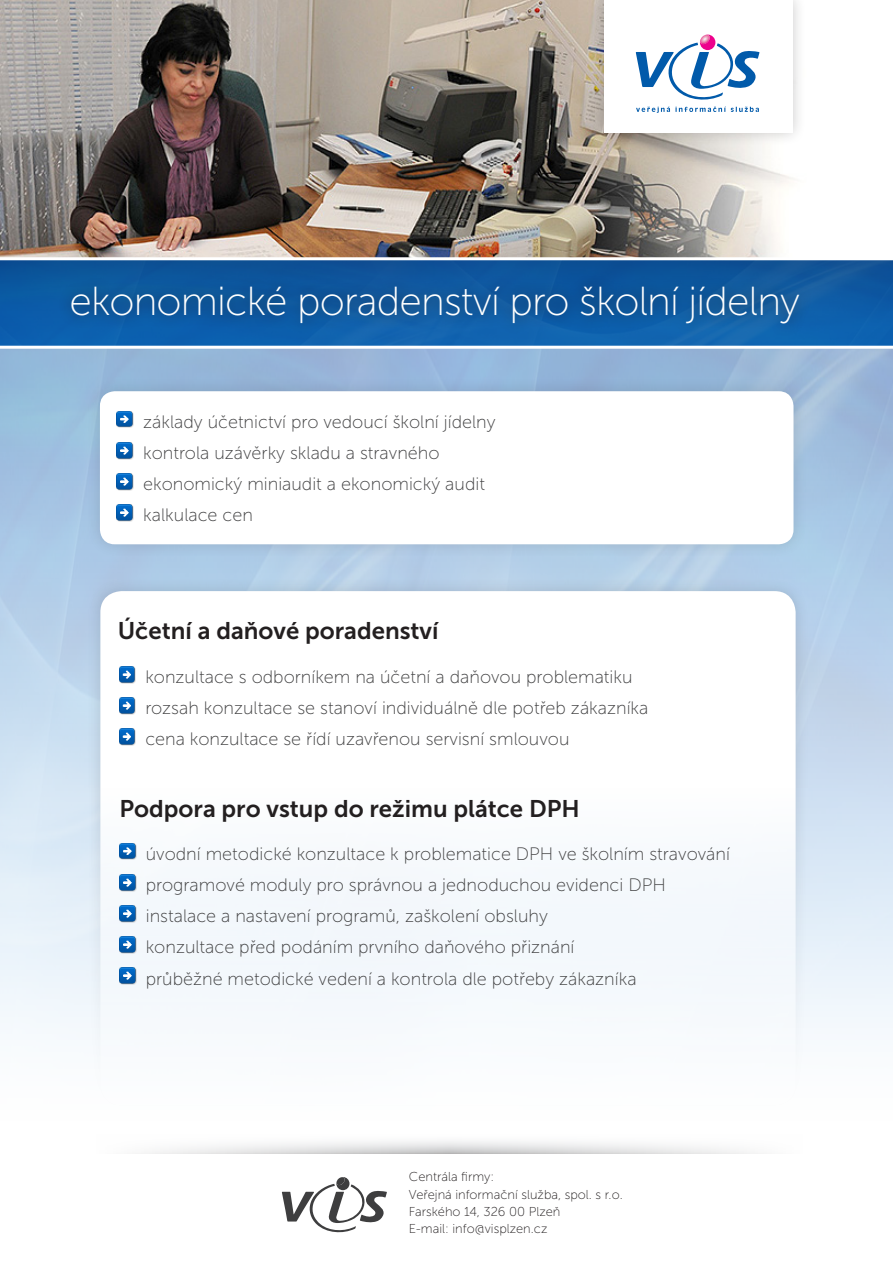
<style>
.page{position:relative;width:893px;height:1263px;background:#fff}
.page>*{position:absolute;margin:0;border:0;box-sizing:border-box;transform-origin:0 0}
.t1{font:40.5px "Museo Sans 100";letter-spacing:-.02em;color:#fff}
.t2{font:24px "Museo Sans 700";color:#231f20}
.t3{font:18px/31.2px "Museo Sans 100";color:#3e3e3f}
.t4{font:12.9px/17.4px "Museo Sans 100";color:#231f20}
</style>
<div class="page">
<div style="left:86px;top:577px;width:724px;height:543px;background:#231f20;opacity:.15"></div>
<div style="left:100px;top:591px;width:696px;height:515px;background:#fff;border-radius:21px"></div>
<svg style="left:149px;top:1137px;width:601px;height:16px"></svg>
<svg style="left:282px;top:1177px;width:105px;height:56px"></svg>
<img style="left:119px;top:666px;width:17px;height:17px">
<img style="left:119px;top:698px;width:17px;height:16px">
<img style="left:119px;top:729px;width:17px;height:16px">
<div style="left:86px;top:377px;width:722px;height:181px;background:#231f20;opacity:.15"></div>
<div style="left:100px;top:391px;width:693px;height:153px;background:#fff;border-radius:15px"></div>
<img style="left:117px;top:411px;width:17px;height:17px">
<img style="left:117px;top:442px;width:17px;height:17px">
<img style="left:117px;top:474px;width:17px;height:16px">
<img style="left:117px;top:505px;width:17px;height:16px">
<img style="left:119px;top:843px;width:17px;height:17px">
<img style="left:119px;top:874px;width:17px;height:17px">
<img style="left:119px;top:905px;width:17px;height:17px">
<img style="left:119px;top:937px;width:17px;height:16px">
<img style="left:119px;top:968px;width:17px;height:16px">
<img style="left:0;top:0;width:793px;height:257px">
<div style="left:589px;top:0;width:218px;height:147px;background:#231f20;opacity:.25"></div>
<div style="left:604px;top:0;width:189px;height:132px;background:#fff"></div>
<svg style="left:636px;top:34px;width:123px;height:79px"></svg>
<svg style="left:0;top:257px;width:893px;height:92px;background:#3775b1"></svg>
<div style="left:58px;top:273px;width:754px;height:65px;background:#231f20;opacity:.75"></div>
<h1 class="t1" style="left:69px;top:280px;width:732px">ekonomické poradenství pro školní jídelny</h1>
<p class="t3" style="left:143px;top:406px;width:354px">základy účetnictví pro vedoucí školní jídelny kontrola uzávěrky skladu a stravného ekonomický miniaudit a ekonomický audit kalkulace cen</p>
<h2 class="t2" style="left:118px;top:617px;width:322px">Účetní a daňové poradenství</h2>
<p class="t3" style="left:145px;top:662px;width:505px">konzultace s odborníkem na účetní a daňovou problematiku rozsah konzultace se stanoví individuálně dle potřeb zákazníka cena konzultace se řídí uzavřenou servisní smlouvou</p>
<h2 class="t2" style="left:119px;top:796px;width:462px">Podpora pro vstup do režimu plátce DPH</h2>
<p class="t3" style="left:146px;top:838px;width:586px">úvodní metodické konzultace k problematice DPH ve školním stravování programové moduly pro správnou a jednoduchou evidenci DPH instalace a nastavení programů, zaškolení obsluhy<br>konzultace před podáním prvního daňového přiznání<br>průběžné metodické vedení a kontrola dle potřeby zákazníka</p>
<p class="t4" style="left:409px;top:1168px;width:215px">Centrála firmy:<br>Veřejná informační služba, spol. s r.o.<br>Farského 14, 326 00 Plzeň<br>E-mail: info@visplzen.cz</p>
</div>
